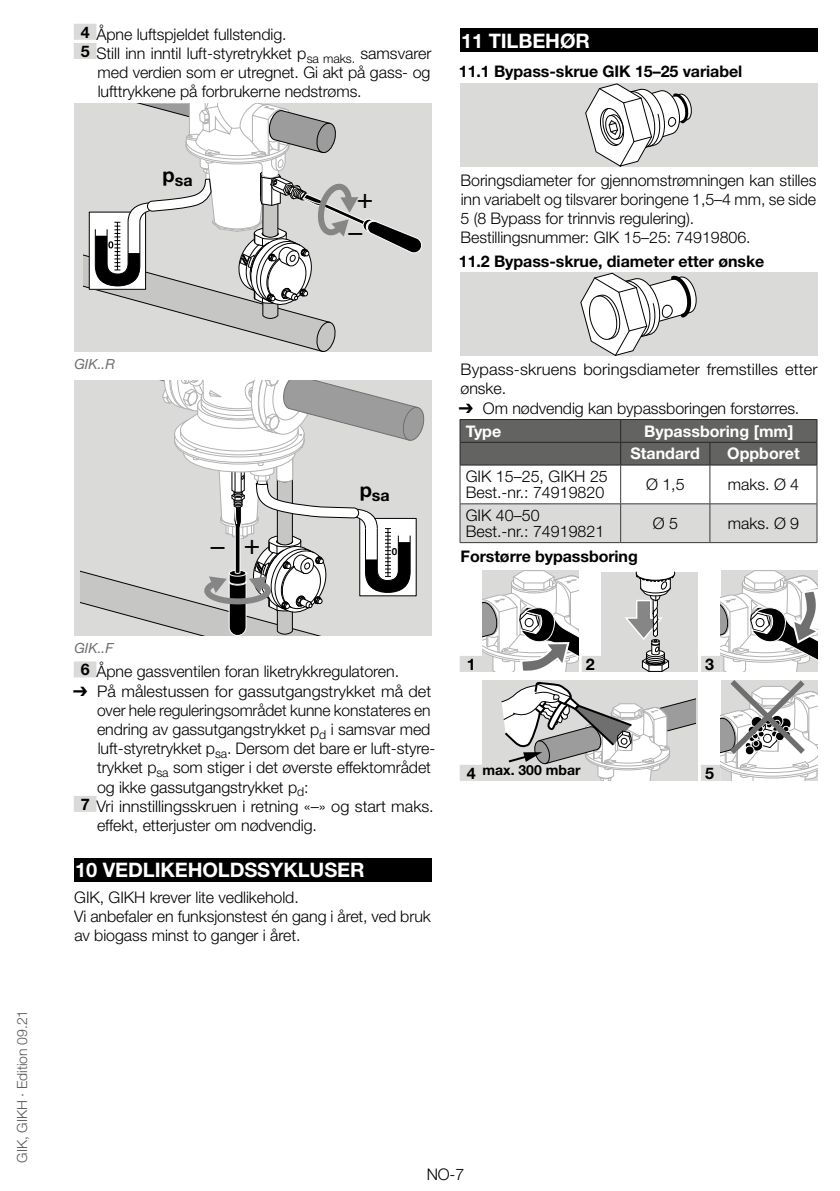
<style>
.page{position:relative;width:840px;height:1191px;background:#fff}
.page>*{position:absolute;margin:0;border:0;box-sizing:border-box;transform-origin:0 0}
.t1{font:700 20px "Helvetica Neue LT Pro";letter-spacing:-.005em;color:#fff}
.t2{font:300 16px/19.2px "Helvetica Neue LT Pro";letter-spacing:-.005em;color:#000}
.t3{font:700 16px "Helvetica Neue LT Pro";letter-spacing:-.005em;color:#000}
.t4{font:700 16px/22.8px "Helvetica Neue LT Pro";color:#fff}
.t5{font:300 14px "Helvetica Neue LT Pro";letter-spacing:-.005em;color:#575756}
.t6{font:italic 14px "Helvetica Neue LT Pro";letter-spacing:-.005em;color:#6f6f6f}
.t7{font:700 14px "Helvetica Neue LT Pro";color:#000}
.t8{font:700 9.8px "Helvetica Neue";color:#000}
.s1{font-weight:700}
.s2{font-family:"Arial Unicode MS";font-weight:400}
.s3{font-weight:700;color:#fff}
.s4{font-size:16px}
</style>
<div class="page">
<div style="left:74px;top:24px;width:22px;height:16px;background:#dadad9"></div>
<div style="left:74px;top:43px;width:22px;height:16px;background:#dadad9"></div>
<div style="left:74px;top:661px;width:22px;height:16px;background:#dadad9"></div>
<div style="left:74px;top:796px;width:22px;height:16px;background:#dadad9"></div>
<div style="left:74px;top:858px;width:357px;height:23px;background:#000"></div>
<div style="left:74px;top:103px;width:357px;height:249px;background:#dadad9"></div>
<div style="left:74px;top:380px;width:357px;height:256px;background:#dadad9"></div>
<div style="left:459px;top:28px;width:357px;height:24px;background:#000"></div>
<div style="left:459px;top:656px;width:23px;height:16px;background:#dadad9"></div>
<div style="left:581px;top:656px;width:20px;height:16px;background:#dadad9"></div>
<div style="left:700px;top:656px;width:20px;height:16px;background:#dadad9"></div>
<div style="left:459px;top:765px;width:23px;height:16px;background:#dadad9"></div>
<div style="left:700px;top:765px;width:20px;height:16px;background:#dadad9"></div>
<div style="left:459px;top:83px;width:357px;height:83px;background:#dadad9"></div>
<svg style="left:585px;top:83px;width:106px;height:83px"></svg>
<div style="left:459px;top:273px;width:357px;height:83px;background:#dadad9"></div>
<svg style="left:580px;top:273px;width:116px;height:83px"></svg>
<div style="left:460px;top:504px;width:356px;height:38px;background:#dadad9"></div>
<svg style="left:459px;top:419px;width:358px;height:46px;background:#5f5f5e"></svg>
<hr style="left:459px;top:465px;width:161px;height:1px;background:#272726">
<hr style="left:620px;top:465px;width:89px;height:1px;background:#272726">
<hr style="left:709px;top:465px;width:107px;height:1px;background:#272726">
<hr style="left:459px;top:465px;width:1px;height:38px;background:#3c3b3b">
<hr style="left:620px;top:465px;width:1px;height:38px;background:#3c3b3b">
<hr style="left:709px;top:465px;width:1px;height:38px;background:#3c3b3b">
<hr style="left:816px;top:465px;width:1px;height:38px;background:#3c3b3b">
<hr style="left:459px;top:503px;width:161px;height:1px;background:#3c3b3b">
<hr style="left:459px;top:504px;width:1px;height:38px;background:#3c3b3b">
<hr style="left:620px;top:503px;width:89px;height:1px;background:#3c3b3b">
<hr style="left:620px;top:504px;width:1px;height:38px;background:#3c3b3b">
<hr style="left:709px;top:503px;width:107px;height:1px;background:#3c3b3b">
<hr style="left:709px;top:504px;width:1px;height:38px;background:#3c3b3b">
<hr style="left:816px;top:504px;width:1px;height:38px;background:#3c3b3b">
<hr style="left:459px;top:542px;width:161px;height:1px;background:#3c3b3b">
<hr style="left:620px;top:542px;width:89px;height:1px;background:#3c3b3b">
<hr style="left:709px;top:542px;width:107px;height:1px;background:#3c3b3b">
<svg style="left:482px;top:570px;width:96px;height:102px"></svg>
<div style="left:601px;top:572px;width:96px;height:100px;background:#dadad9"></div>
<svg style="left:625px;top:572px;width:50px;height:100px"></svg>
<svg style="left:720px;top:570px;width:97px;height:102px"></svg>
<div style="left:482px;top:680px;width:215px;height:101px;background:#dadad9"></div>
<svg style="left:501px;top:681px;width:194px;height:100px"></svg>
<svg style="left:720px;top:680px;width:96px;height:101px"></svg>
<svg style="left:83px;top:103px;width:339px;height:249px"></svg>
<svg style="left:81px;top:380px;width:343px;height:256px"></svg>
<p class="t5" style="left:13px;top:1162px;width:154px;rotate:-90deg">GIK, GIKH · Edition 09.21</p>
<p class="t2" style="left:81px;top:24px;width:207px"><span class="s1">4</span> Åpne luftspjeldet fullstendig.</p>
<p class="t2" style="left:81px;top:43px;width:352px"><span class="s1">5</span> Still inn inntil luft-styretrykket p<sub>sa</sub> <sub>maks.</sub> samsvarer</p>
<p class="t2" style="left:97px;top:63px;width:334px">med verdien som er utregnet. Gi akt på gass- og</p>
<p class="t2" style="left:98px;top:82px;width:265px">lufttrykkene på forbrukerne nedstrøms.</p>
<p class="t3" style="left:162px;top:170px;width:31px"><sup>p</sup>sa</p>
<p class="t1" style="left:461px;top:28px;width:128px">11 TILBEHØR</p>
<p class="t3" style="left:458px;top:62px;width:285px">11.1 Bypass-skrue GIK 15–25 variabel</p>
<p class="t2" style="left:460px;top:170px;width:357px">Boringsdiameter for gjennomstrømningen kan stilles inn variabelt og tilsvarer boringene 1,5–4 mm, se side 5 (8 Bypass for trinnvis regulering).<br>Bestillingsnummer: GIK 15–25: 74919806.</p>
<p class="t3" style="left:458px;top:251px;width:307px">11.2 Bypass-skrue, diameter etter ønske</p>
<p class="t6" style="left:74px;top:355px;width:42px">GIK..R</p>
<p class="t3" style="left:359px;top:485px;width:31px"><sup>p</sup>sa</p>
<p class="t8" style="left:391px;top:543px;width:7px">0</p>
<p class="t2" style="left:460px;top:359px;width:358px">Bypass-skruens boringsdiameter fremstilles etter ønske.</p>
<p class="t2" style="left:465px;top:396px;width:335px;line-height:23px;text-indent:-7px"><span class="s2">➔</span> Om nødvendig kan bypassboringen forstørres.<br><span class="s3">Type</span></p>
<p class="t4" style="left:630px;top:419px;width:164px;text-indent:14px">Bypassboring [mm]<br>Standard</p>
<p class="t4" style="left:726px;top:442px;width:74px">Oppboret</p>
<p class="t2" style="left:465px;top:468px;width:143px;line-height:16px">GIK 15–25, GIKH 25<br>Best.-nr.: 74919820</p>
<p class="t2" style="left:645px;top:474px;width:40px">Ø 1,5</p>
<p class="t2" style="left:727px;top:474px;width:73px">maks. Ø 4</p>
<p class="t2" style="left:465px;top:507px;width:140px;line-height:16px">GIK 40–50<br>Best.-nr.: 74919821</p>
<p class="t2" style="left:652px;top:513px;width:27px">Ø 5</p>
<p class="t2" style="left:727px;top:513px;width:73px">maks. Ø 9</p>
<p class="t3" style="left:460px;top:546px;width:178px">Forstørre bypassboring</p>
<p class="t6" style="left:74px;top:639px;width:41px">GIK..F</p>
<p class="t2" style="left:81px;top:662px;width:320px"><span class="s1">6</span> Åpne gassventilen foran liketrykkregulatoren.</p>
<p class="t2" style="left:73px;top:681px;width:359px"><span class="s2">➔</span> På målestussen for gassutgangstrykket må det</p>
<p class="t2" style="left:97px;top:700px;width:335px">over hele reguleringsområdet kunne konstateres en</p>
<p class="t2" style="left:97px;top:719px;width:335px">endring av gassutgangstrykket p<sub>d</sub> i samsvar med</p>
<p class="t2" style="left:98px;top:738px;width:339px">luft-styretrykket p<sub>sa</sub>. Dersom det bare er luft-styre-</p>
<p class="t2" style="left:97px;top:758px;width:335px">trykket p<sub>sa</sub> som stiger i det øverste effektområdet</p>
<p class="t2" style="left:97px;top:777px;width:213px">og ikke gassutgangstrykket p<sub>d</sub>:</p>
<p class="t2" style="left:81px;top:796px;width:354px"><span class="s1">7</span> Vri innstillingsskruen i retning «–» og start maks.</p>
<p class="t2" style="left:97px;top:815px;width:221px">effekt, etterjuster om nødvendig.</p>
<p class="t1" style="left:75px;top:857px;width:54px">10 VEDL</p>
<p class="t1" style="left:155px;top:857px;width:35px">IKEHOLDSS</p>
<p class="t1" style="left:270px;top:857px;width:69px">YKLUSER</p>
<p class="t2" style="left:74px;top:887px;width:358px">GIK, GIKH krever lite vedlikehold.<br>Vi anbefaler en funksjonstest én gang i året, ved bruk av biogass minst to ganger i året.</p>
<p class="t3" style="left:466px;top:654px;width:10px">1</p>
<p class="t3" style="left:585px;top:654px;width:10px">2</p>
<p class="t3" style="left:704px;top:654px;width:10px">3</p>
<p class="t7" style="left:466px;top:761px;width:115px"><span class="s4">4</span> max. 300 mbar</p>
<p class="t3" style="left:704px;top:763px;width:10px">5</p>
<p class="t2" style="left:426px;top:1164px;width:39px">NO-7</p>
</div>
